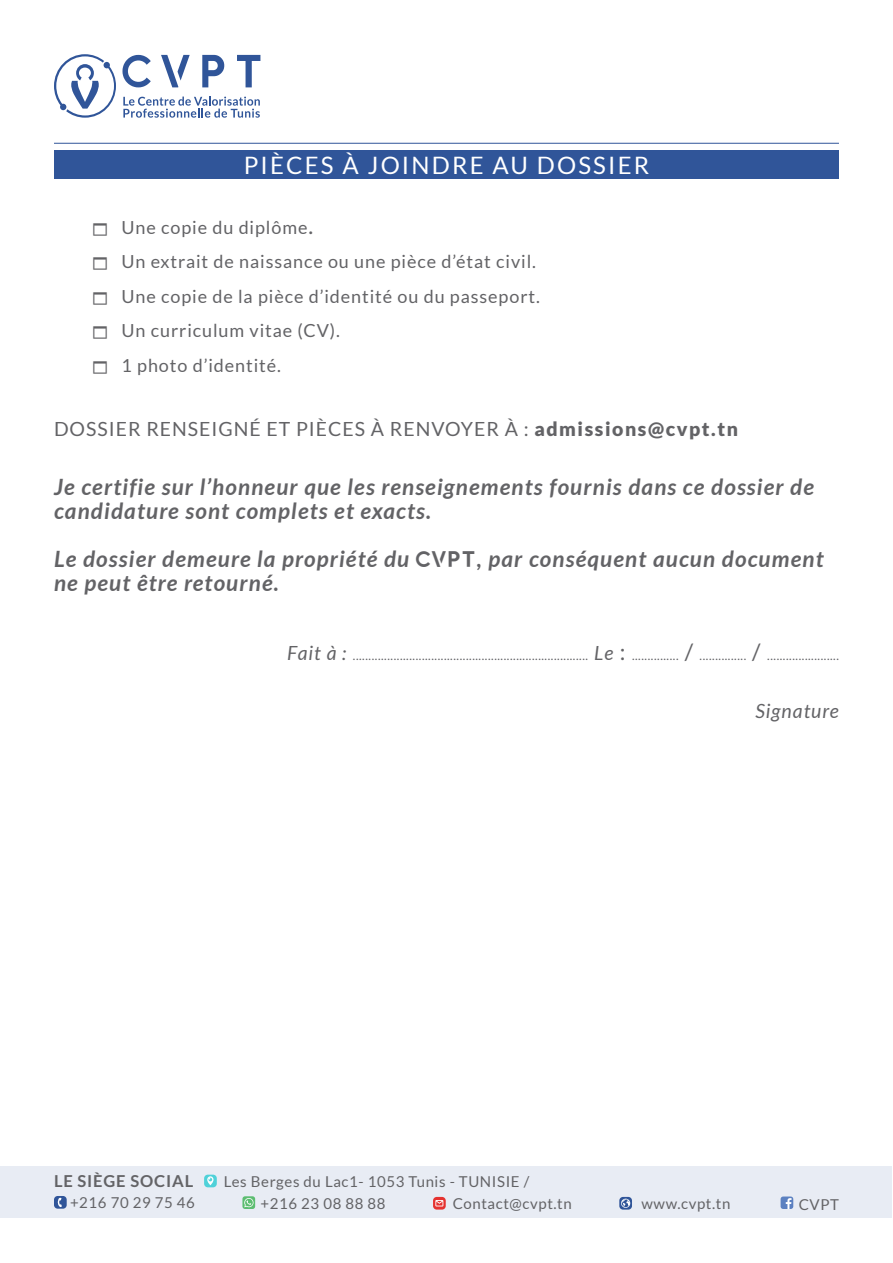
<style>
.page{position:relative;width:893px;height:1263px;background:#fff}
.page>*{position:absolute;margin:0;border:0;box-sizing:border-box;transform-origin:0 0}
.t1{font:24px "Lato";letter-spacing:.09em;color:#fff}
.t2{font:italic 700 22.5px/24px "Lato";letter-spacing:.05em;color:#636366}
.t3{font:19.5px "Lato";letter-spacing:.05em;color:#636366}
.t4{font:italic 19.5px "Lato";letter-spacing:.05em;color:#636366}
.t5{font:18px "Lato";letter-spacing:.05em;color:#636366}
.t6{font:700 16.5px "Lato";letter-spacing:.05em;color:#636366}
.t7{font:15px "Lato";letter-spacing:.04em;color:#636366}
.t8{font:12px "Lato";color:#636366}
.s1{font-size:22.5px}
.s2{font-weight:900}
.s3{font-family:"Qualy";font-style:normal}
.s4{font-style:italic;font-size:19.5px}
</style>
<div class="page">
<hr style="left:54px;top:143px;width:785px;height:1px;background:#305599">
<div style="left:54px;top:150px;width:785px;height:29px;background:#305599"></div>
<div style="left:1px;top:1167px;width:891px;height:51px;background:#e8ecf4"></div>
<div style="left:204px;top:1174px;width:13px;height:13px;background:#4fd1d9;border-radius:4px"></div>
<svg style="left:207px;top:1176px;width:6px;height:9px"></svg>
<svg style="left:433px;top:1197px;width:13px;height:12px"></svg>
<svg style="left:242px;top:1196px;width:13px;height:13px"></svg>
<div style="left:54px;top:1196px;width:13px;height:13px;background:#305599;border-radius:4px"></div>
<svg style="left:57px;top:1197px;width:5px;height:10px"></svg>
<svg style="left:619px;top:1197px;width:13px;height:12px"></svg>
<svg style="left:621px;top:1199px;width:9px;height:9px"></svg>
<svg style="left:781px;top:1196px;width:12px;height:13px"></svg>
<svg style="left:54px;top:54px;width:62px;height:64px"></svg>
<svg style="left:122px;top:55px;width:29px;height:32px"></svg>
<svg style="left:161px;top:55px;width:29px;height:32px"></svg>
<svg style="left:202px;top:55px;width:22px;height:32px"></svg>
<svg style="left:237px;top:55px;width:23px;height:32px"></svg>
<svg style="left:123px;top:97px;width:137px;height:21px"></svg>
<p class="t1" style="left:244px;top:152px;width:407px">PIÈCES À JOINDRE AU DOSSIER</p>
<p class="t5" style="left:122px;top:217px;width:193px">Une copie du diplôme<span class="s1">.</span></p>
<p class="t5" style="left:122px;top:252px;width:416px">Un extrait de naissance ou une pièce d’état civil.</p>
<p class="t5" style="left:122px;top:286px;width:420px">Une copie de la pièce d’identité ou du passeport.</p>
<p class="t5" style="left:122px;top:321px;width:220px">Un curriculum vitae (CV).</p>
<p class="t5" style="left:122px;top:355px;width:161px">1 photo d’identité.</p>
<p class="t3" style="left:54px;top:418px;width:686px">DOSSIER RENSEIGNÉ ET PIÈCES À RENVOYER À : <span class="s2">admissions@cvpt.tn</span></p>
<p class="t2" style="left:54px;top:475px;width:762px">Je certifie sur l’honneur que les renseignements fournis dans ce dossier de candidature sont complets et exacts.</p>
<p class="t2" style="left:54px;top:547px;width:771px">Le dossier demeure la propriété du <span class="s3">CVPT</span>, par conséquent aucun document ne peut être retourné.</p>
<p class="t8" style="left:287px;top:649px;width:553px"><span class="s4">Fait à :</span> ........................................................................... <span class="s4">Le</span> <span class="s1">:</span> ............... <span class="s1">/</span> ............... <span class="s1">/</span> .......................</p>
<p class="t4" style="left:755px;top:700px;width:85px">Signature</p>
<p class="t6" style="left:54px;top:1172px;width:141px">LE SIÈGE SOCIAL</p>
<p class="t7" style="left:70px;top:1194px;width:126px">+216 70 29 75 46</p>
<p class="t7" style="left:641px;top:1195px;width:90px">www.cvpt.tn</p>
<p class="t7" style="left:799px;top:1196px;width:42px">CVPT</p>
<p class="t7" style="left:224px;top:1173px;width:307px">Les Berges du Lac1- 1053 Tunis - TUNISIE /</p>
<p class="t7" style="left:261px;top:1195px;width:126px">+216 23 08 88 88</p>
<p class="t7" style="left:453px;top:1195px;width:121px">Contact@cvpt.tn</p>
</div>
